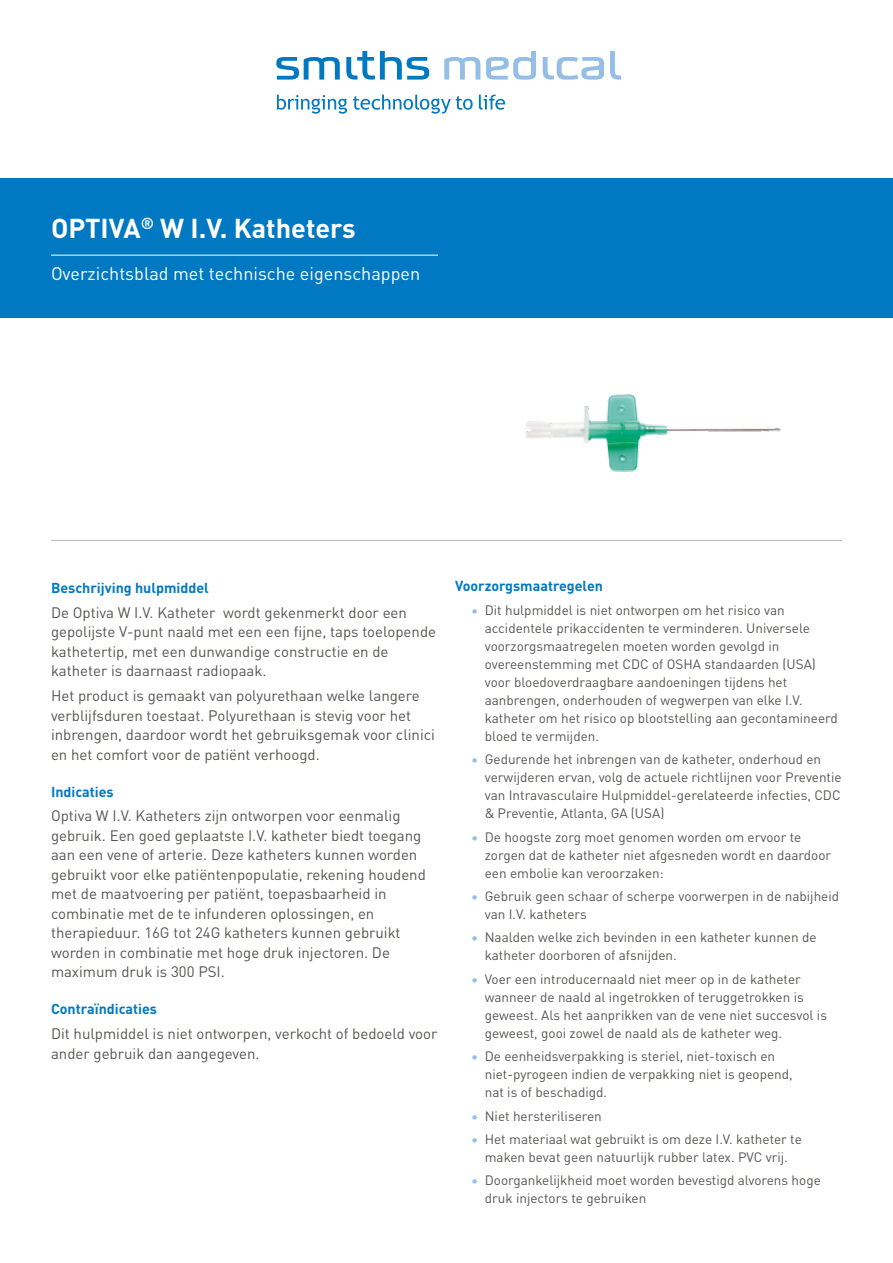
<style>
.page{position:relative;width:893px;height:1263px;background:#fff}
.page>*{position:absolute;margin:0;border:0;box-sizing:border-box;transform-origin:0 0}
.t1{font:700 27px "DINOT";color:#fff}
.t2{font:18px "DINOT";color:#fff}
.t3{font:15px/19.5px "DINOT";color:#565554}
.t4{font:700 14.25px "DINOT";color:#0079c2}
.t5{font:13.5px/18px "DINOT";color:#565554}
.s1{color:#94bee6}
</style>
<div class="page">
<div style="left:0;top:179px;width:893px;height:139px;background:#0079c2"></div>
<svg style="left:276px;top:57px;width:64px;height:23px"></svg>
<svg style="left:346px;top:51px;width:83px;height:29px"></svg>
<svg style="left:444px;top:57px;width:36px;height:23px"></svg>
<svg style="left:610px;top:51px;width:11px;height:29px"></svg>
<svg style="left:486px;top:51px;width:50px;height:29px"></svg>
<svg style="left:543px;top:57px;width:61px;height:23px"></svg>
<svg style="left:277px;top:95px;width:70px;height:19px"></svg>
<svg style="left:353px;top:95px;width:120px;height:19px"></svg>
<svg style="left:479px;top:95px;width:26px;height:15px"></svg>
<hr style="left:51px;top:255px;width:387px;height:1px;background:#fff">
<hr style="left:51px;top:540px;width:791px;height:1px;background:#bcb8b9">
<img style="left:526px;top:394px;width:256px;height:78px">
<h1 class="t1" style="left:51px;top:207px;width:306px">OPTIVA<sup>®</sup> W I.V. Katheters</h1>
<h2 class="t2" style="left:51px;top:260px;width:371px">Overzichtsblad met technische eigenschappen</h2>
<p class="t4" style="left:51px;top:576px;width:159px">Beschrijving hulpmiddel</p>
<p class="t3" style="left:51px;top:602px;width:387px">De Optiva W I.V. Katheter wordt gekenmerkt door een gepolijste V-punt naald met een een fijne, taps toelopende kathetertip, met een dunwandige constructie en de katheter is daarnaast radiopaak.</p>
<p class="t3" style="left:51px;top:685px;width:385px">Het product is gemaakt van polyurethaan welke langere verblijfsduren toestaat. Polyurethaan is stevig voor het inbrengen, daardoor wordt het gebruiksgemak voor clinici en het comfort voor de patiënt verhoogd.</p>
<p class="t4" style="left:51px;top:780px;width:64px">Indicaties</p>
<p class="t3" style="left:51px;top:805px;width:376px">Optiva W I.V. Katheters zijn ontworpen voor eenmalig gebruik. Een goed geplaatste I.V. katheter biedt toegang aan een vene of arterie. Deze katheters kunnen worden gebruikt voor elke patiëntenpopulatie, rekening houdend met de maatvoering per patiënt, toepasbaarheid in combinatie met de te infunderen oplossingen, en therapieduur. 16G tot 24G katheters kunnen gebruikt worden in combinatie met hoge druk injectoren. De maximum druk is 300 PSI.</p>
<p class="t4" style="left:51px;top:998px;width:108px">Contraïndicaties</p>
<p class="t3" style="left:51px;top:1023px;width:388px">Dit hulpmiddel is niet ontworpen, verkocht of bedoeld voor ander gebruik dan aangegeven.</p>
<p class="t4" style="left:455px;top:575px;width:150px">Voorzorgsmaatregelen</p>
<p class="t5" style="left:485px;top:600px;width:355px;text-indent:-14px"><span class="s1">•</span> Dit hulpmiddel is niet ontworpen om het risico van accidentele prikaccidenten te verminderen. Universele voorzorgsmaatregelen moeten worden gevolgd in overeenstemming met CDC of OSHA standaarden (USA) voor bloedoverdraagbare aandoeningen tijdens het aanbrengen, onderhouden of wegwerpen van elke I.V. katheter om het risico op blootstelling aan gecontamineerd bloed te vermijden.</p>
<p class="t5" style="left:485px;top:749px;width:358px;text-indent:-14px"><span class="s1">•</span> Gedurende het inbrengen van de katheter, onderhoud en verwijderen ervan, volg de actuele richtlijnen voor Preventie van Intravasculaire Hulpmiddel-gerelateerde infecties, CDC &amp; Preventie, Atlanta, GA (USA)</p>
<p class="t5" style="left:485px;top:827px;width:348px;text-indent:-14px"><span class="s1">•</span> De hoogste zorg moet genomen worden om ervoor te zorgen dat de katheter niet afgesneden wordt en daardoor een embolie kan veroorzaken:</p>
<p class="t5" style="left:485px;top:886px;width:356px;text-indent:-14px"><span class="s1">•</span> Gebruik geen schaar of scherpe voorwerpen in de nabijheid van I.V. katheters</p>
<p class="t5" style="left:485px;top:927px;width:333px;text-indent:-14px"><span class="s1">•</span> Naalden welke zich bevinden in een katheter kunnen de katheter doorboren of afsnijden.</p>
<p class="t5" style="left:485px;top:969px;width:344px;text-indent:-14px"><span class="s1">•</span> Voer een introducernaald niet meer op in de katheter wanneer de naald al ingetrokken of teruggetrokken is geweest. Als het aanprikken van de vene niet succesvol is geweest, gooi zowel de naald als de katheter weg.</p>
<p class="t5" style="left:485px;top:1046px;width:310px;text-indent:-14px"><span class="s1">•</span> De eenheidsverpakking is steriel, niet-toxisch en niet-pyrogeen indien de verpakking niet is geopend, nat is of beschadigd.</p>
<p class="t5" style="left:471px;top:1106px;width:132px"><span class="s1">•</span> Niet hersteriliseren</p>
<p class="t5" style="left:471px;top:1129px;width:332px;text-align:center"><span class="s1">•</span> Het materiaal wat gebruikt is om deze I.V. katheter te maken bevat geen natuurlijk rubber latex. PVC vrij.</p>
<p class="t5" style="left:485px;top:1170px;width:338px;text-indent:-14px"><span class="s1">•</span> Doorgankelijkheid moet worden bevestigd alvorens hoge druk injectors te gebruiken</p>
</div>
